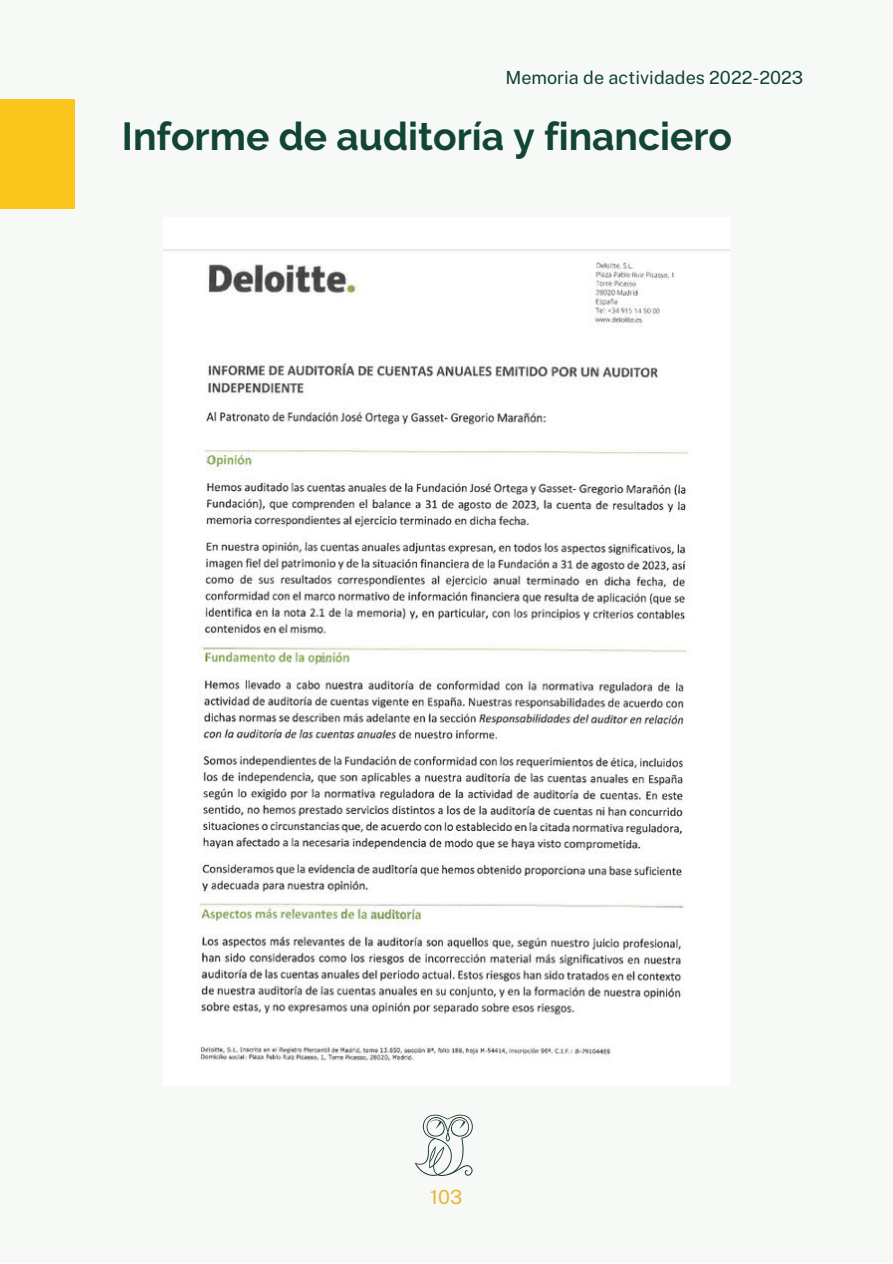
<style>
.page{position:relative;width:893px;height:1264px;background:#fff}
.page>*{position:absolute;margin:0;border:0;box-sizing:border-box;transform-origin:0 0}
.t1{font:700 39px "Raleway";color:#124533}
.t2{font:19.5px "Public Sans";color:#e9b632}
.t3{font:18px "Public Sans";color:#124533}
</style>
<div class="page">
<div style="left:0;top:0;width:892px;height:1262px;background:#f7f9f7"></div>
<div style="left:0;top:99px;width:75px;height:110px;background:#fbc61b"></div>
<img style="left:415px;top:1114px;width:58px;height:62px">
<img style="left:163px;top:250px;width:566px;height:811px">
<p class="t3" style="left:505px;top:67px;width:299px">Memoria de actividades 2022-2023</p>
<p class="t1" style="left:122px;top:113px;width:611px">Informe de auditoría y financiero</p>
<p class="t2" style="left:430px;top:1184px;width:34px">103</p>
</div>
